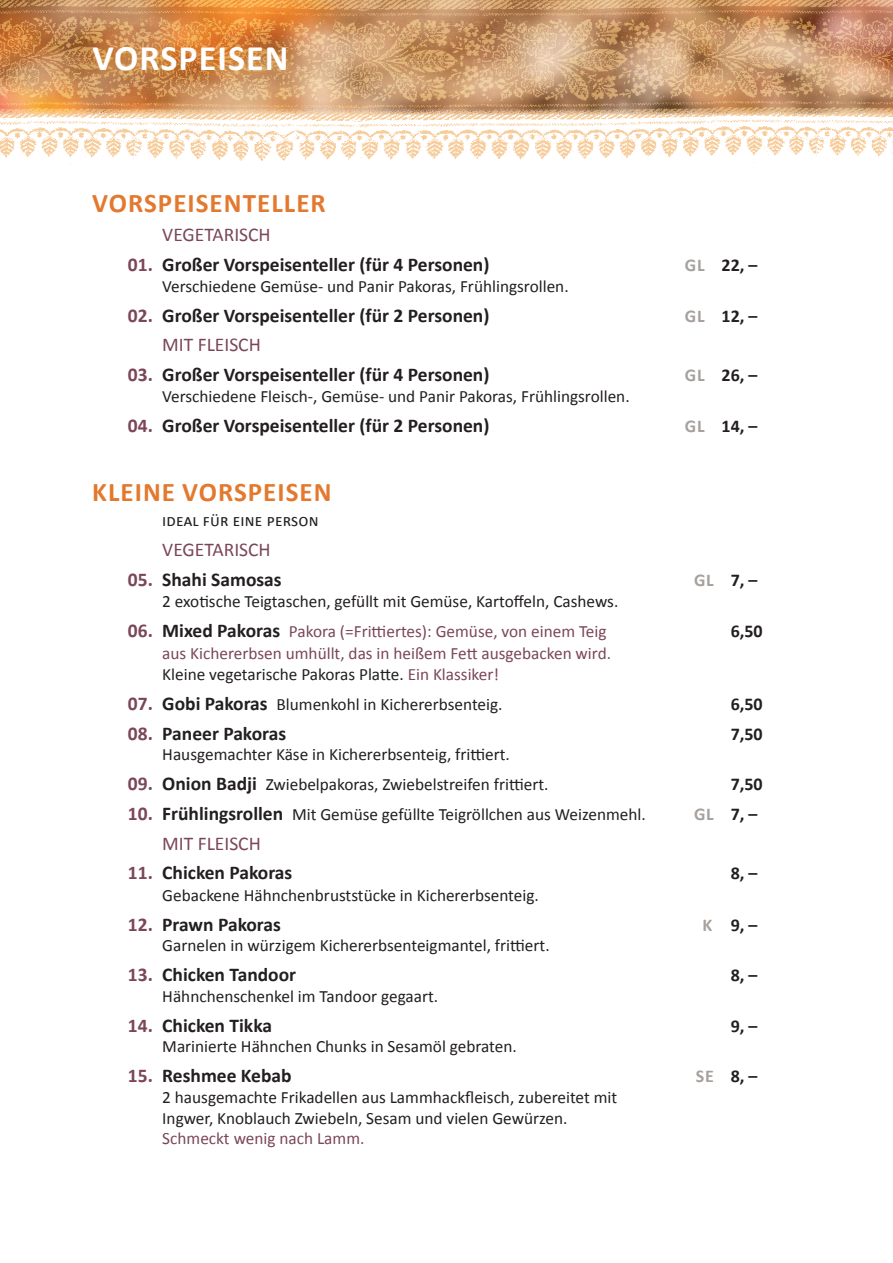
<style>
.page{position:relative;width:893px;height:1263px;background:#fff}
.page>*{position:absolute;margin:0;border:0;box-sizing:border-box;transform-origin:0 0}
.t1{font:700 36px "Calibri";letter-spacing:.03em;color:#fff}
.t2{font:700 27px "Calibri";letter-spacing:.04em;color:#e3792e}
.t3{font:700 19.5px "Calibri";color:#231f20}
.t4{font:19.5px "Calibri";color:#7b4757}
.t5{font:700 18px "Calibri";color:#231f20}
.t6{font:17.25px/20.7px "Calibri";color:#231f20}
.t7{font:17.25px/21.6px "Calibri";color:#7b4757}
.s1{color:#7b4757}
.s2{color:#a7a19d}
.s3{font-weight:700;font-size:19.5px}
.s4{font-weight:700;font-size:19.5px;color:#231f20}
.s5{color:#231f20}
.s6{font-weight:700;font-size:19.5px;color:#7b4757}
</style>
<div class="page">
<img style="left:0;top:0;width:893px;height:166px">
<div style="left:87px;top:40px;width:211px;height:42px;background:#f2aa31;opacity:.4"></div>
<h1 class="t1" style="left:92px;top:35px;width:197px">VORSPEISEN</h1>
<h2 class="t2" style="left:92px;top:186px;width:235px">VORSPEISENTELLER</h2>
<p class="t4" style="left:162px;top:223px;width:110px">VEGETARISCH</p>
<p class="t3" style="left:128px;top:253px;width:363px"><span class="s1">01.</span> Großer Vorspeisenteller (für 4 Personen)</p>
<p class="t5" style="left:685px;top:254px;width:74px"><span class="s2">GL</span> 22, –</p>
<p class="t6" style="left:162px;top:275px;width:408px">Verschiedene Gemüse- und Panir Pakoras, Frühlingsrollen.</p>
<p class="t3" style="left:128px;top:303px;width:363px"><span class="s1">02.</span> Großer Vorspeisenteller (für 2 Personen)</p>
<p class="t5" style="left:685px;top:304px;width:74px"><span class="s2">GL</span> 12, –</p>
<p class="t4" style="left:162px;top:333px;width:100px">MIT FLEISCH</p>
<p class="t3" style="left:128px;top:362px;width:363px"><span class="s1">03.</span> Großer Vorspeisenteller (für 4 Personen)</p>
<p class="t5" style="left:685px;top:364px;width:74px"><span class="s2">GL</span> 26, –</p>
<p class="t6" style="left:162px;top:385px;width:469px">Verschiedene Fleisch-, Gemüse- und Panir Pakoras, Frühlingsrollen.</p>
<p class="t3" style="left:128px;top:413px;width:363px"><span class="s1">04.</span> Großer Vorspeisenteller (für 2 Personen)</p>
<p class="t5" style="left:685px;top:414px;width:74px"><span class="s2">GL</span> 14, –</p>
<h2 class="t2" style="left:92px;top:475px;width:241px">KLEINE VORSPEISEN</h2>
<p class="t6" style="left:162px;top:509px;width:158px">ideal für eine person</p>
<p class="t4" style="left:162px;top:537px;width:110px">VEGETARISCH</p>
<p class="t3" style="left:128px;top:567px;width:155px"><span class="s1">05.</span> Shahi Samosas</p>
<p class="t5" style="left:694px;top:568px;width:65px"><span class="s2">GL</span> 7, –</p>
<p class="t6" style="left:162px;top:590px;width:458px">2 exotische Teigtaschen, gefüllt mit Gemüse, Kartoffeln, Cashews.</p>
<p class="t7" style="left:128px;top:620px;width:480px"><span class="s3">06.</span> <span class="s4">Mixed Pakoras</span> Pakora (=Frittiertes): Gemüse, von einem Teig</p>
<p class="t5" style="left:731px;top:620px;width:34px">6,50</p>
<p class="t7" style="left:162px;top:641px;width:450px">aus Kichererbsen umhüllt, das in heißem Fett ausgebacken wird.<br><span class="s5">Kleine vegetarische Pakoras Platte.</span> Ein Klassiker!</p>
<p class="t6" style="left:128px;top:693px;width:376px"><span class="s6">07.</span> <span class="s3">Gobi Pakoras</span> Blumenkohl in Kichererbsenteig.</p>
<p class="t5" style="left:731px;top:693px;width:34px">6,50</p>
<p class="t3" style="left:128px;top:721px;width:160px"><span class="s1">08.</span> Paneer Pakoras</p>
<p class="t5" style="left:731px;top:722px;width:34px">7,50</p>
<p class="t6" style="left:162px;top:743px;width:349px">Hausgemachter Käse in Kichererbsenteig, frittiert.</p>
<p class="t6" style="left:128px;top:773px;width:422px"><span class="s6">09.</span> <span class="s3">Onion Badji</span> Zwiebelpakoras, Zwiebelstreifen frittiert.</p>
<p class="t5" style="left:731px;top:773px;width:34px">7,50</p>
<p class="t6" style="left:128px;top:803px;width:520px"><span class="s6">10.</span> <span class="s3">Frühlingsrollen</span> Mit Gemüse gefüllte Teigröllchen aus Weizenmehl.</p>
<p class="t5" style="left:694px;top:803px;width:65px"><span class="s2">GL</span> 7, –</p>
<p class="t4" style="left:162px;top:831px;width:100px">MIT FLEISCH</p>
<p class="t3" style="left:128px;top:861px;width:166px"><span class="s1">11.</span> Chicken Pakoras</p>
<p class="t5" style="left:731px;top:862px;width:28px">8, –</p>
<p class="t6" style="left:162px;top:884px;width:378px">Gebackene Hähnchenbruststücke in Kichererbsenteig.</p>
<p class="t3" style="left:128px;top:912px;width:155px"><span class="s1">12.</span> Prawn Pakoras</p>
<p class="t5" style="left:702px;top:914px;width:56px"><span class="s2">K</span> 9, –</p>
<p class="t6" style="left:162px;top:934px;width:389px">Garnelen in würzigem Kichererbsenteigmantel, frittiert.</p>
<p class="t3" style="left:128px;top:963px;width:170px"><span class="s1">13.</span> Chicken Tandoor</p>
<p class="t5" style="left:731px;top:964px;width:28px">8, –</p>
<p class="t6" style="left:162px;top:985px;width:277px">Hähnchenschenkel im Tandoor gegaart.</p>
<p class="t3" style="left:128px;top:1013px;width:146px"><span class="s1">14.</span> Chicken Tikka</p>
<p class="t5" style="left:731px;top:1014px;width:28px">9, –</p>
<p class="t6" style="left:162px;top:1035px;width:356px">Marinierte Hähnchen Chunks in Sesamöl gebraten.</p>
<p class="t3" style="left:128px;top:1063px;width:165px"><span class="s1">15.</span> Reshmee Kebab</p>
<p class="t5" style="left:696px;top:1065px;width:63px"><span class="s2">SE</span> 8, –</p>
<p class="t6" style="left:162px;top:1086px;width:456px">2 hausgemachte Frikadellen aus Lammhackfleisch, zubereitet mit<br>Ingwer, Knoblauch Zwiebeln, Sesam und vielen Gewürzen.</p>
<p class="t7" style="left:162px;top:1127px;width:204px">Schmeckt wenig nach Lamm.</p>
</div>
